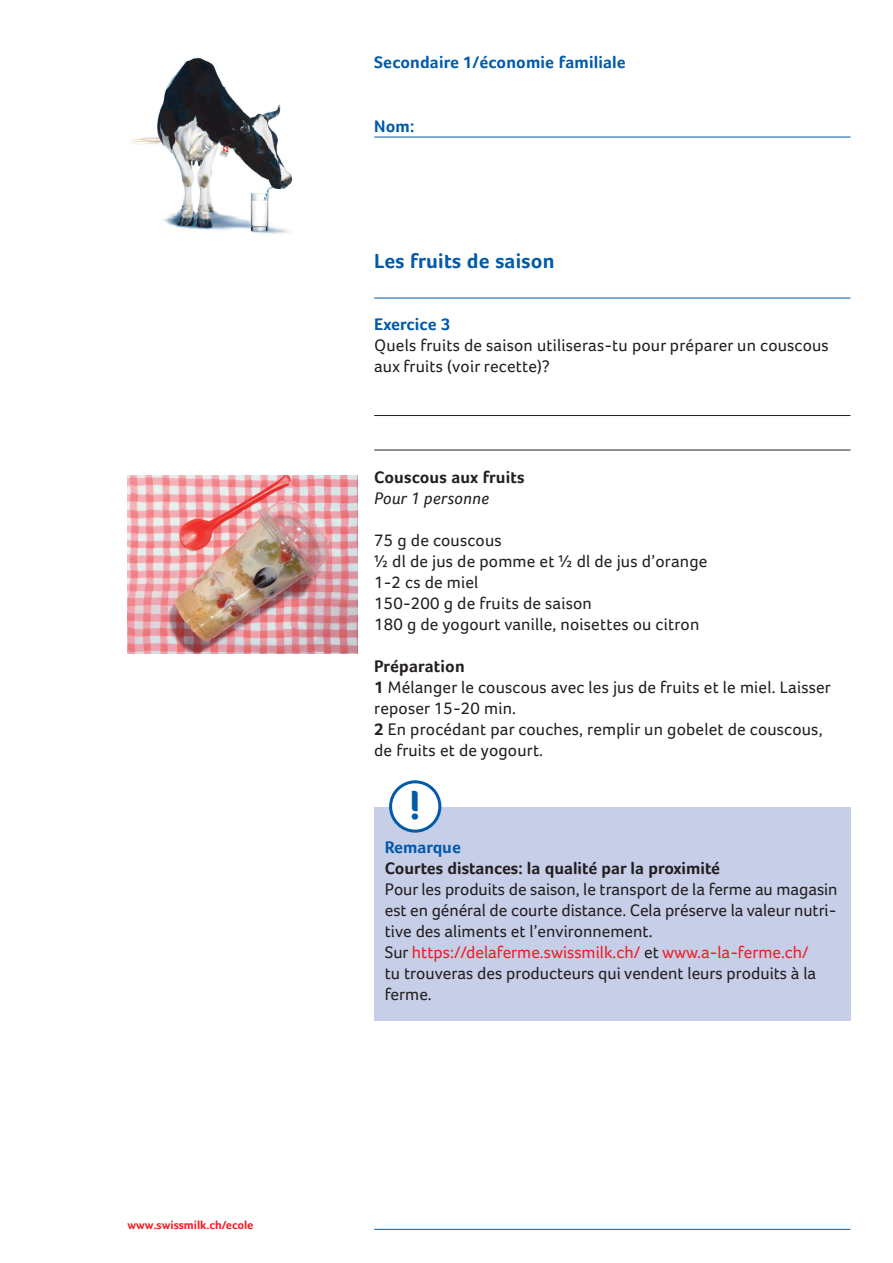
<style>
.page{position:relative;width:893px;height:1263px;background:#fff}
.page>*{position:absolute;margin:0;border:0;box-sizing:border-box;transform-origin:0 0}
.t1{font:700 42px "Foco";color:#015aaa}
.t2{font:700 21px "Foco";letter-spacing:.01em;color:#015aaa}
.t3{font:17.25px/21px "Foco";letter-spacing:.01em;color:#231f20}
.t4{font:700 17.25px "Foco";color:#231f20}
.t5{font:17.25px "Foco";color:#ee1d23}
.t6{font:700 17.25px "Foco";letter-spacing:.01em;color:#015aaa}
.t7{font:italic 17.25px "Foco";letter-spacing:.01em;color:#231f20}
.t8{font:700 12px "Foco";color:#ee1d23}
.s1{font-weight:700}
.s2{color:#231f20}
</style>
<div class="page">
<hr style="left:374px;top:415px;width:476px;height:1px;background:#231f20">
<hr style="left:374px;top:450px;width:476px;height:1px;background:#231f20">
<img style="left:128px;top:475px;width:229px;height:179px">
<hr style="left:374px;top:298px;width:476px;height:1px;background:#015aaa">
<hr style="left:374px;top:137px;width:476px;height:1px;background:#015aaa">
<img style="left:131px;top:57px;width:162px;height:177px">
<hr style="left:374px;top:1229px;width:476px;height:1px;background:#015aaa">
<div style="left:374px;top:807px;width:476px;height:214px;background:#c7cee8"></div>
<div style="left:391px;top:782px;width:49px;height:49px;background:#fff;border-radius:50%"></div>
<div style="left:389px;top:780px;width:52px;height:53px;border:3px solid #015aaa;border-radius:50%"></div>
<p class="t8" style="left:128px;top:1218px;width:127px">www.swissmilk.ch/ecole</p>
<p class="t6" style="left:374px;top:52px;width:253px">Secondaire 1/économie familiale</p>
<p class="t6" style="left:374px;top:116px;width:42px">Nom:</p>
<p class="t2" style="left:374px;top:248px;width:182px">Les fruits de saison</p>
<p class="t6" style="left:374px;top:314px;width:78px">Exercice 3</p>
<p class="t3" style="left:374px;top:335px;width:456px">Quels fruits de saison utiliseras-tu pour préparer un couscous aux fruits (voir recette)?</p>
<p class="t4" style="left:374px;top:467px;width:152px">Couscous aux fruits</p>
<p class="t7" style="left:374px;top:488px;width:116px">Pour 1 personne</p>
<p class="t3" style="left:374px;top:530px;width:129px">75 g de couscous</p>
<p class="t3" style="left:374px;top:551px;width:335px">½ dl de jus de pomme et ½ dl de jus d’orange</p>
<p class="t3" style="left:374px;top:572px;width:106px">1-2 cs de miel</p>
<p class="t3" style="left:374px;top:593px;width:219px">150-200 g de fruits de saison</p>
<p class="t3" style="left:374px;top:614px;width:327px">180 g de yogourt vanille, noisettes ou citron</p>
<p class="t4" style="left:374px;top:656px;width:92px">Préparation</p>
<p class="t3" style="left:374px;top:677px;width:458px"><span class="s1">1</span> Mélanger le couscous avec les jus de fruits et le miel. Laisser reposer 15-20 min.</p>
<p class="t3" style="left:374px;top:719px;width:450px"><span class="s1">2</span> En procédant par couches, remplir un gobelet de couscous,</p>
<p class="t3" style="left:374px;top:740px;width:170px">de fruits et de yogourt.</p>
<p class="t1" style="left:409px;top:780px;width:13px">!</p>
<p class="t6" style="left:385px;top:837px;width:78px">Remarque</p>
<p class="t4" style="left:385px;top:858px;width:337px">Courtes distances: la qualité par la proximité</p>
<p class="t3" style="left:385px;top:879px;width:454px;text-align:justify">Pour les produits de saison, le transport de la ferme au magasin est en général de courte distance. Cela préserve la valeur nutri&shy;tive des aliments et l’environnement.</p>
<p class="t5" style="left:385px;top:942px;width:425px"><span class="s2">Sur</span> https://delaferme.swissmilk.ch/ <span class="s2">et</span> www.a-la-ferme.ch/</p>
<p class="t3" style="left:385px;top:963px;width:433px">tu trouveras des producteurs qui vendent leurs produits à la ferme.</p>
</div>
